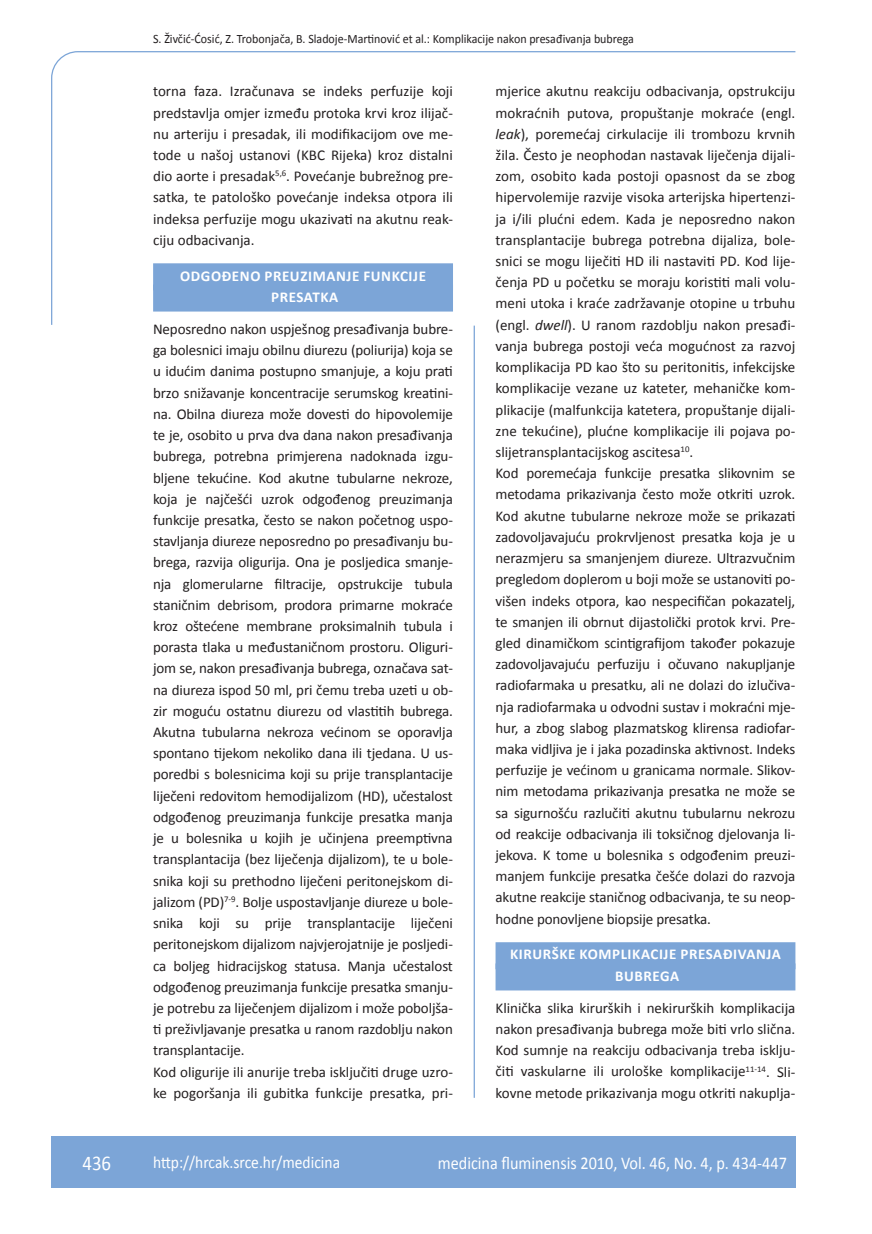
<style>
.page{position:relative;width:872px;height:1234px;background:#fff}
.page>*{position:absolute;margin:0;border:0;box-sizing:border-box;transform-origin:0 0}
.t1{font:21px "Calibri";color:#fff;scale:.9 1}
.t2{font:18px "Calibri";color:#fff;scale:.9 1}
.t3{font:17.25px "Calibri";color:#fff;scale:.9 1}
.t4{font:15px/21.1px "Calibri";letter-spacing:-.01em;color:#231f20;text-align:justify}
.t5{font:700 15px/21.1px "Calibri";letter-spacing:.04em;color:#fff}
.t6{font:12.75px "Calibri";color:#231f20;scale:.94 1}
.s1{font-style:italic}
</style>
<div class="page">
<svg style="left:51px;top:51px;width:745px;height:274px"></svg>
<hr style="left:473px;top:325px;width:2px;height:772px;background:#7ca5d7">
<div style="left:51px;top:1135px;width:744px;height:51px;background:#7ca5d7"></div>
<div style="left:153px;top:263px;width:300px;height:27px;background:#7ca5d7"></div>
<div style="left:153px;top:284px;width:300px;height:27px;background:#7ca5d7"></div>
<div style="left:495px;top:942px;width:300px;height:27px;background:#7ca5d7"></div>
<div style="left:495px;top:963px;width:300px;height:27px;background:#7ca5d7"></div>
<p class="t6" style="left:153px;top:30px;width:513px">S. Živčić-Ćosić, Z. Trobonjača, B. Sladoje-Martinović et al.: Komplikacije nakon presađivanja bubrega</p>
<p class="t4" style="left:153px;top:80px;width:301px">torna faza. Izračunava se indeks perfuzije koji predstavlja omjer između protoka krvi kroz ilijač&shy;nu arteriju i presadak, ili modifikacijom ove me&shy;tode u našoj ustanovi (KBC Rijeka) kroz distalni dio aorte i presadak<sup>5,6</sup>. Povećanje bubrežnog pre&shy;satka, te patološko povećanje indeksa otpora ili indeksa perfuzije mogu ukazivati na akutnu reak&shy;ciju odbacivanja.</p>
<p class="t5" style="left:180px;top:264px;width:42px">ODGOĐENO</p>
<p class="t5" style="left:271px;top:264px;width:155px;text-indent:-7px">PREUZIMANJE FUNKCIJE<br>PRESATKA</p>
<p class="t4" style="left:153px;top:318px;width:301px;text-align:left">Neposredno nakon uspješnog presađivanja bubre&shy;ga bolesnici imaju obilnu diurezu (poliurija) koja se u idućim danima postupno smanjuje, a koju prati brzo snižavanje koncentracije serumskog kreatini&shy;na. Obilna diureza može dovesti do hipovolemije te je, osobito u prva dva dana nakon presađivanja bubrega, potrebna primjerena nadoknada izgu&shy;bljene tekućine. Kod akutne tubularne nekroze, koja je najčešći uzrok odgođenog preuzimanja funkcije presatka, često se nakon početnog uspo&shy;stavljanja diureze neposredno po presađivanju bu&shy;brega, razvija oligurija. Ona je posljedica smanje&shy;nja glomerularne filtracije, opstrukcije tubula staničnim debrisom, prodora primarne mokraće kroz oštećene membrane proksimalnih tubula i porasta tlaka u međustaničnom prostoru. Oliguri&shy;jom se, nakon presađivanja bubrega, označava sat&shy;na diureza ispod 50 ml, pri čemu treba uzeti u ob&shy;zir moguću ostatnu diurezu od vlastitih bubrega.<br>Akutna tubularna nekroza većinom se oporavlja spontano tijekom nekoliko dana ili tjedana. U us&shy;poredbi s bolesnicima koji su prije transplantacije liječeni redovitom hemodijalizom (HD), učestalost odgođenog preuzimanja funkcije presatka manja je u bolesnika u kojih je učinjena preemptivna transplantacija (bez liječenja dijalizom), te u bole&shy;snika koji su prethodno liječeni peritonejskom di&shy;jalizom (PD)<sup>7-9</sup>. Bolje uspostavljanje diureze u bole&shy;snika koji su prije transplantacije liječeni peritonejskom dijalizom najvjerojatnije je posljedi&shy;ca boljeg hidracijskog statusa. Manja učestalost odgođenog preuzimanja funkcije presatka smanju&shy;je potrebu za liječenjem dijalizom i može poboljša&shy;ti preživljavanje presatka u ranom razdoblju nakon transplantacije.<br>Kod oligurije ili anurije treba isključiti druge uzro&shy;ke pogoršanja ili gubitka funkcije presatka, pri-</p>
<p class="t4" style="left:495px;top:80px;width:301px;text-align:left">mjerice akutnu reakciju odbacivanja, opstrukciju mokraćnih putova, propuštanje mokraće (engl. <span class="s1">leak</span>), poremećaj cirkulacije ili trombozu krvnih žila. Često je neophodan nastavak liječenja dijali&shy;zom, osobito kada postoji opasnost da se zbog hipervolemije razvije visoka arterijska hipertenzi&shy;ja i/ili plućni edem. Kada je neposredno nakon transplantacije bubrega potrebna dijaliza, bole&shy;snici se mogu liječiti HD ili nastaviti PD. Kod lije&shy;čenja PD u početku se moraju koristiti mali volu&shy;meni utoka i kraće zadržavanje otopine u trbuhu (engl. <span class="s1">dwell</span>). U ranom razdoblju nakon presađi&shy;vanja bubrega postoji veća mogućnost za razvoj komplikacija PD kao što su peritonitis, infekcijske komplikacije vezane uz kateter, mehaničke kom&shy;plikacije (malfunkcija katetera, propuštanje dijali&shy;zne tekućine), plućne komplikacije ili pojava po&shy;slijetransplantacijskog ascitesa<sup>10</sup>.<br>Kod poremećaja funkcije presatka slikovnim se metodama prikazivanja često može otkriti uzrok.<br>Kod akutne tubularne nekroze može se prikazati zadovoljavajuću prokrvljenost presatka koja je u nerazmjeru sa smanjenjem diureze. Ultrazvučnim pregledom doplerom u boji može se ustanoviti po&shy;višen indeks otpora, kao nespecifičan pokazatelj, te smanjen ili obrnut dijastolički protok krvi. Pre&shy;gled dinamičkom scintigrafijom također pokazuje zadovoljavajuću perfuziju i očuvano nakupljanje radiofarmaka u presatku, ali ne dolazi do izlučiva&shy;nja radiofarmaka u odvodni sustav i mokraćni mje&shy;hur, a zbog slabog plazmatskog klirensa radiofar&shy;maka vidljiva je i jaka pozadinska aktivnost. Indeks perfuzije je većinom u granicama normale. Slikov&shy;nim metodama prikazivanja presatka ne može se sa sigurnošću razlučiti akutnu tubularnu nekrozu od reakcije odbacivanja ili toksičnog djelovanja li&shy;jekova. K tome u bolesnika s odgođenim preuzi&shy;manjem funkcije presatka češće dolazi do razvoja akutne reakcije staničnog odbacivanja, te su neop&shy;hodne ponovljene biopsije presatka.</p>
<p class="t5" style="left:510px;top:942px;width:51px">KIRURŠKE</p>
<p class="t5" style="left:615px;top:942px;width:167px;text-indent:-35px">KOMPLIKACIJE PRESAĐIVANJA<br>BUBREGA</p>
<p class="t4" style="left:495px;top:996px;width:301px">Klinička slika kirurških i nekirurških komplikacija nakon presađivanja bubrega može biti vrlo slična.<br>Kod sumnje na reakciju odbacivanja treba isklju&shy;čiti vaskularne ili urološke komplikacije<sup>11-14</sup>. Sli&shy;kovne metode prikazivanja mogu otkriti nakuplja-</p>
<h1 class="t1" style="left:82px;top:1149px;width:33px">436</h1>
<p class="t3" style="left:153px;top:1150px;width:209px">http://hrcak.srce.hr/medicina</p>
<p class="t2" style="left:438px;top:1151px;width:389px">medicina fluminensis 2010, Vol. 46, No. 4, p. 434-447</p>
</div>
